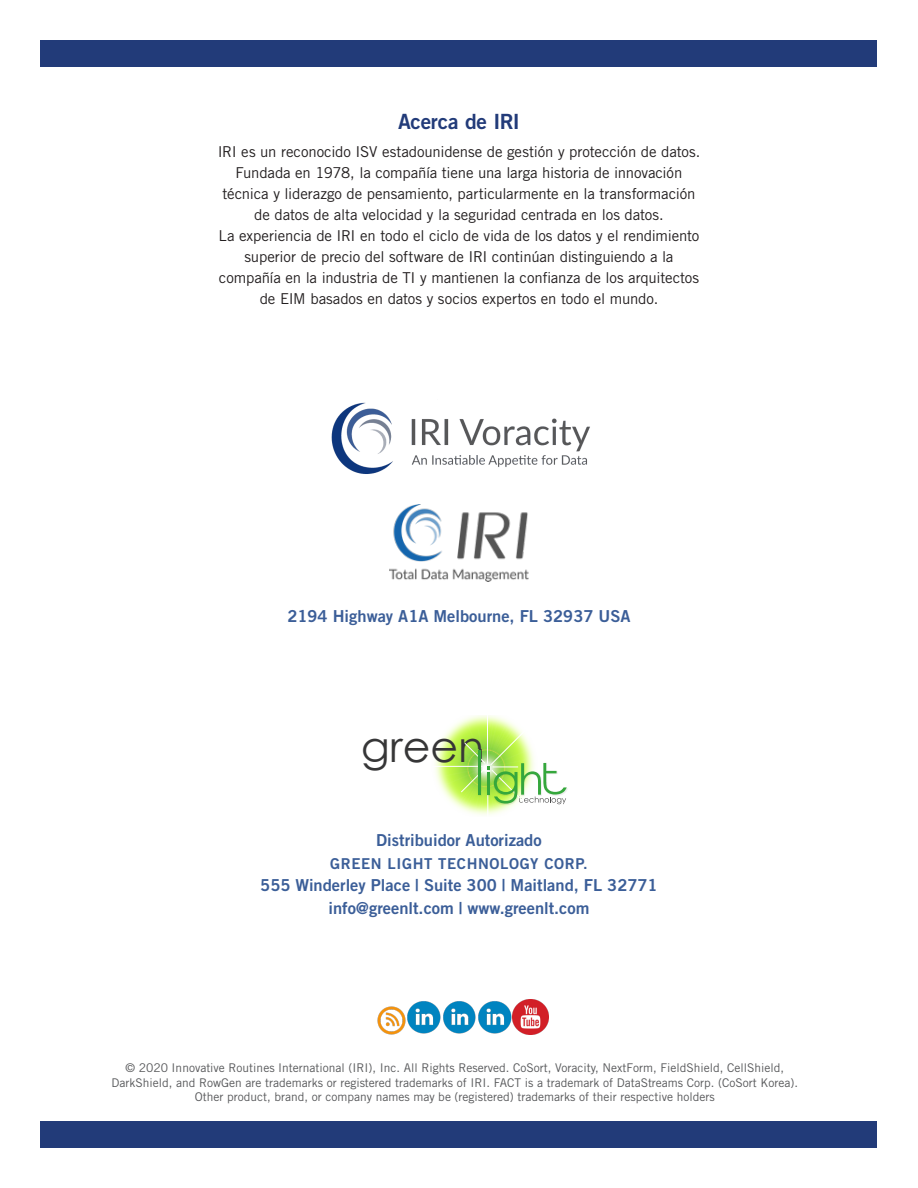
<style>
.page{position:relative;width:918px;height:1188px;background:#fff}
.page>*{position:absolute;margin:0;border:0;box-sizing:border-box;transform-origin:0 0}
.t1{font:42.75px "Century Gothic";color:#363637}
.t2{font:21px "Trade Gothic Bold Two";letter-spacing:-.015em;color:#223b79}
.t3{font:16.5px "Trade Gothic Bold Two";color:#3b5e98}
.t4{font:15px/21px "Trade Gothic";letter-spacing:-.01em;color:#231f20;text-align:center}
.t5{font:15px "Trade Gothic Bold Two";letter-spacing:.04em;color:#3b5e98}
.t6{font:12px/14.4px "Trade Gothic";color:#57585a;text-align:center}
</style>
<div class="page">
<img style="left:331px;top:402px;width:259px;height:72px">
<div style="left:40px;top:1121px;width:838px;height:27px;background:#223b79"></div>
<img style="left:377px;top:1006px;width:29px;height:29px">
<img style="left:407px;top:999px;width:141px;height:36px">
<img style="left:389px;top:505px;width:140px;height:76px">
<div style="left:40px;top:40px;width:838px;height:27px;background:#223b79"></div>
<svg style="left:435px;top:716px;width:132px;height:99px"></svg>
<p class="t2" style="left:398px;top:109px;width:123px">Acerca de IRI</p>
<p class="t4" style="left:218px;top:141px;width:484px">IRI es un reconocido ISV estadounidense de gestión y protección de datos.<br>Fundada en 1978, la compañía tiene una larga historia de innovación técnica y liderazgo de pensamiento, particularmente en la transformación de datos de alta velocidad y la seguridad centrada en los datos.</p>
<p class="t4" style="left:219px;top:225px;width:482px">La experiencia de IRI en todo el ciclo de vida de los datos y el rendimiento superior de precio del software de IRI continúan distinguiendo a la compañía en la industria de TI y mantienen la confianza de los arquitectos de EIM basados en datos y socios expertos en todo el mundo.</p>
<p class="t3" style="left:287px;top:606px;width:345px">2194 Highway A1A Melbourne, FL 32937 USA</p>
<p class="t1" style="left:361px;top:717px;width:125px">green</p>
<p class="t3" style="left:376px;top:830px;width:167px">Distribuidor Autorizado</p>
<p class="t5" style="left:330px;top:854px;width:259px">GREEN LIGHT TECHNOLOGY CORP.</p>
<p class="t3" style="left:260px;top:875px;width:399px">555 Winderley Place | Suite 300 | Maitland, FL 32771</p>
<p class="t3" style="left:328px;top:898px;width:263px">info@greenlt.com | www.greenlt.com</p>
<p class="t6" style="left:111px;top:1061px;width:688px">© 2020 Innovative Routines International (IRI), Inc. All Rights Reserved. CoSort, Voracity, NextForm, FieldShield, CellShield,<br>DarkShield, and RowGen are trademarks or registered trademarks of IRI. FACT is a trademark of DataStreams Corp. (CoSort Korea).<br>Other product, brand, or company names may be (registered) trademarks of their respective holders</p>
</div>
